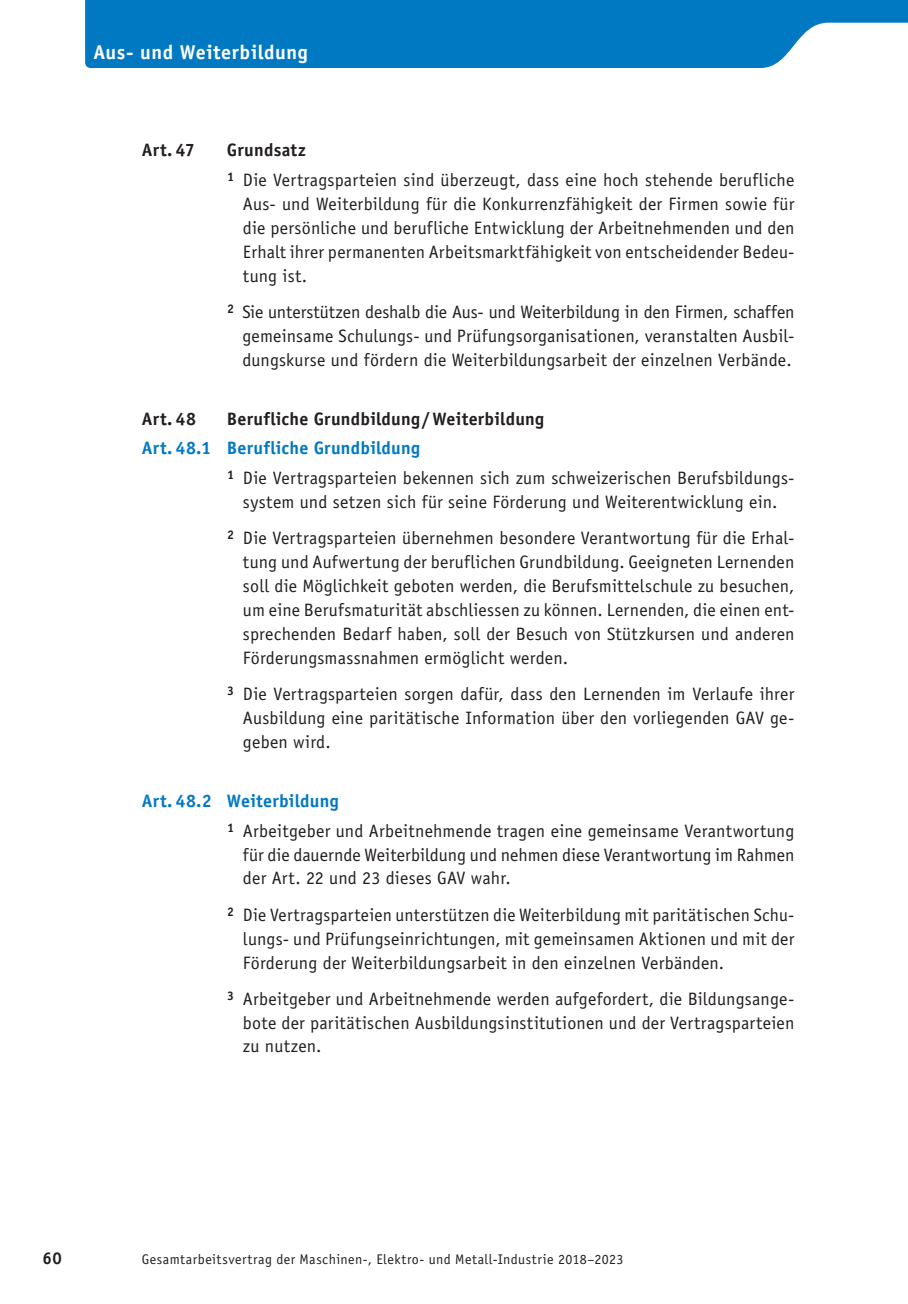
<style>
.page{position:relative;width:908px;height:1304px;background:#fff}
.page>*{position:absolute;margin:0;border:0;box-sizing:border-box;transform-origin:0 0}
.t1{font:700 20px "Officina Sans Std";letter-spacing:.025em;color:#fff}
.t2{font:18px/24px "Officina Sans Std";letter-spacing:.01em;color:#231f20;text-align:justify}
.t3{font:700 18px "Officina Sans Std";letter-spacing:.01em;color:#231f20}
.t4{font:700 17px "Officina Sans Std";color:#231f20}
.t5{font:14px "Officina Sans Std";letter-spacing:.03em;color:#231f20}
.s1{font-weight:700}
.s2{font-weight:700;color:#0079c2}
</style>
<div class="page">
<svg style="left:85px;top:0;width:822px;height:68px;background:#1785c7"></svg>
<p class="t1" style="left:93px;top:39px;width:216px">Aus- und Weiterbildung</p>
<p class="t3" style="left:142px;top:139px;width:55px">Art. 47</p>
<p class="t2" style="left:227px;top:136px;width:568px;line-height:29.6px"><span class="s1">Grundsatz<br></span><sup>1</sup> Die Vertragsparteien sind überzeugt, dass eine hoch stehende berufliche</p>
<p class="t2" style="left:243px;top:192px;width:553px">Aus- und Weiterbildung für die Konkurrenzfähigkeit der Firmen sowie für die persönliche und berufliche Entwicklung der Arbeitnehmenden und den Erhalt ihrer permanenten Arbeitsmarktfähigkeit von entscheidender Bedeu&shy;tung ist.</p>
<p class="t2" style="left:242px;top:300px;width:553px;text-indent:-15px"><sup>2</sup> Sie unterstützen deshalb die Aus- und Weiterbildung in den Firmen, schaffen gemeinsame Schulungs- und Prüfungsorganisationen, veranstalten Ausbil&shy;dungskurse und fördern die Weiterbildungsarbeit der einzelnen Verbände.</p>
<p class="t3" style="left:142px;top:407px;width:56px">Art. 48</p>
<p class="t3" style="left:227px;top:407px;width:318px">Berufliche Grundbildung /Weiterbildung</p>
<p class="t2" style="left:227px;top:434px;width:568px;line-height:29.6px;text-indent:-85px"><span class="s2">Art. 48.1 Berufliche Grundbildung<br></span><sup>1</sup> Die Vertragsparteien bekennen sich zum schweizerischen Berufsbildungs-</p>
<p class="t2" style="left:227px;top:484px;width:568px;line-height:36px;text-align:center">system und setzen sich für seine Förderung und Weiterentwicklung ein.<br><sup>2</sup> Die Vertragsparteien übernehmen besondere Verantwortung für die Erhal-</p>
<p class="t2" style="left:243px;top:550px;width:553px">tung und Aufwertung der beruflichen Grundbildung. Geeigneten Lernenden soll die Möglichkeit geboten werden, die Berufsmittelschule zu besuchen, um eine Berufsmaturität abschliessen zu können. Lernenden, die einen ent&shy;sprechenden Bedarf haben, soll der Besuch von Stützkursen und anderen Förderungsmassnahmen ermöglicht werden.</p>
<p class="t2" style="left:243px;top:682px;width:552px;text-indent:-16px"><sup>3</sup> Die Vertragsparteien sorgen dafür, dass den Lernenden im Verlaufe ihrer Ausbildung eine paritätische Information über den vorliegenden GAV ge&shy;geben wird.</p>
<p class="t2" style="left:227px;top:786px;width:568px;line-height:29.6px;text-indent:-85px"><span class="s2">Art. 48.2 Weiterbildung<br></span><sup>1</sup> Arbeitgeber und Arbeitnehmende tragen eine gemeinsame Verantwortung</p>
<p class="t2" style="left:243px;top:842px;width:552px">für die dauernde Weiterbildung und nehmen diese Verantwortung im Rahmen der Art. 22 und 23 dieses GAV wahr.</p>
<p class="t2" style="left:243px;top:902px;width:552px;text-indent:-16px"><sup>2</sup> Die Vertragsparteien unterstützen die Weiterbildung mit paritätischen Schu&shy;lungs- und Prüfungseinrichtungen, mit gemeinsamen Aktionen und mit der Förderung der Weiterbildungsarbeit in den einzelnen Verbänden.</p>
<p class="t2" style="left:243px;top:986px;width:552px;text-indent:-16px"><sup>3</sup> Arbeitgeber und Arbeitnehmende werden aufgefordert, die Bildungsange&shy;bote der paritätischen Ausbildungsinstitutionen und der Vertragsparteien zu nutzen.</p>
<p class="t4" style="left:43px;top:1248px;width:21px">60</p>
<p class="t5" style="left:142px;top:1251px;width:483px">Gesamtarbeitsvertrag der Maschinen-, Elektro- und Metall-Industrie 2018–2023</p>
</div>
